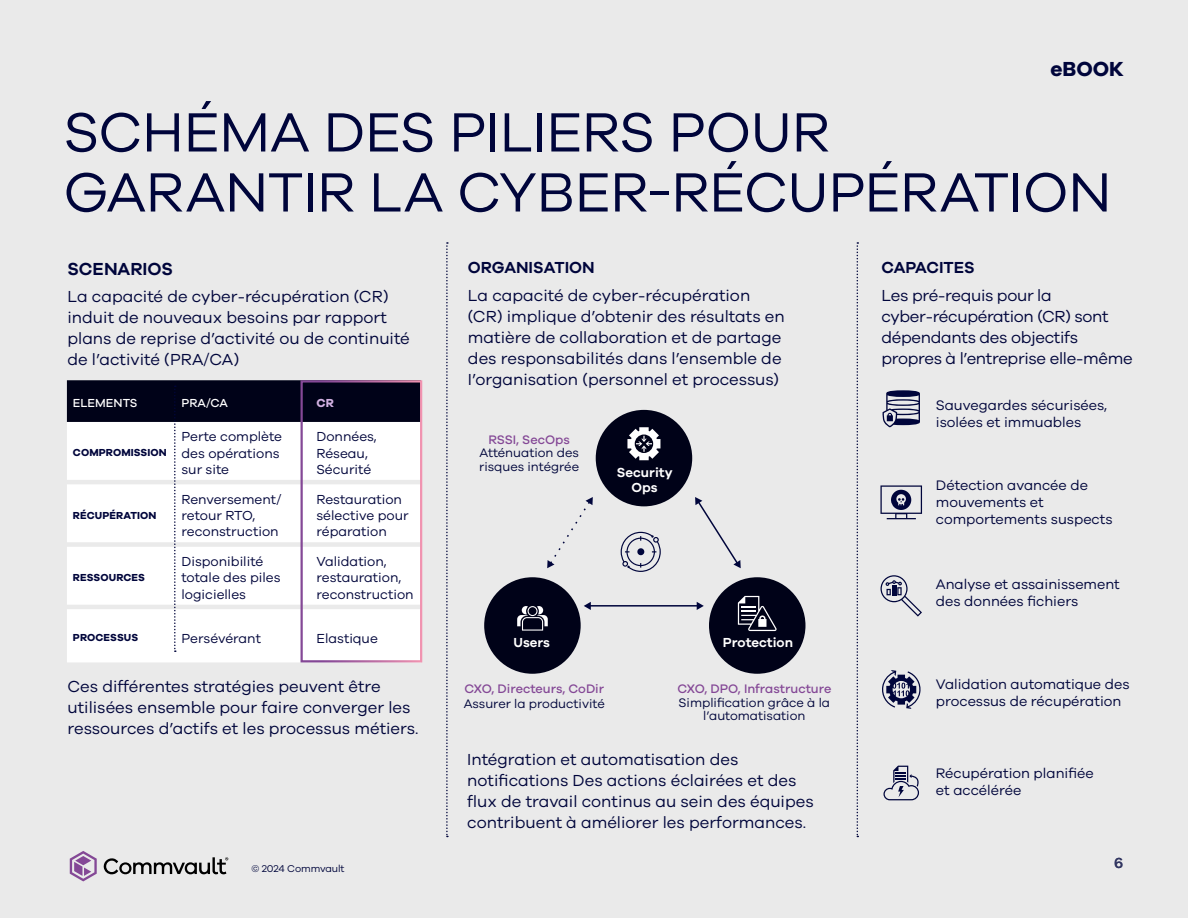
<style>
.page{position:relative;width:1188px;height:918px;background:#eaeaea}
.page>*{position:absolute;margin:0;border:0;box-sizing:border-box;transform-origin:0 0}
.t1{font:57px/60px "Galano Grotesque";letter-spacing:-.01em;color:#00053b}
.t2{font:700 21px "Galano Grotesque";color:#00053b}
.t3{font:600 18px "Galano Grotesque";color:#00053b}
.t4{font:16.5px/21px "Galano Grotesque";color:#00053b}
.t5{font:16.5px/21px "Galano Grotesque";letter-spacing:-.02em;color:#00053b}
.t6{font:600 16.5px "Galano Grotesque";color:#00053b}
.t7{font:500 15px "Galano Grotesque";color:#333762}
.t8{font:14.25px/17.1px "Galano Grotesque";color:#00053b}
.t9{font:13.5px/16.2px "Galano Grotesque";color:#00053b}
.t10{font:600 13.5px/15px "Galano Grotesque";color:#fff;text-align:center}
.t11{font:12.75px/13.5px "Galano Grotesque";color:#00053b}
.t12{font:500 12.75px "Galano Grotesque";color:#844896}
.t13{font:500 12px "Galano Grotesque";color:#fff}
.t14{font:700 12px "Galano Grotesque";color:#d2b1e2}
.t15{font:700 10.5px "Galano Grotesque";letter-spacing:.01em;color:#00053b}
.t16{font:10.2px "Galano Grotesque";letter-spacing:-.01em;color:#00053b}
</style>
<div class="page">
<svg style="left:446px;top:242px;width:2px;height:595px"></svg>
<svg style="left:857px;top:242px;width:1px;height:595px"></svg>
<svg style="left:882px;top:390px;width:38px;height:37px"></svg>
<svg style="left:881px;top:575px;width:41px;height:42px"></svg>
<svg style="left:880px;top:485px;width:42px;height:34px"></svg>
<svg style="left:882px;top:670px;width:39px;height:39px"></svg>
<svg style="left:883px;top:766px;width:36px;height:34px"></svg>
<div style="left:67px;top:652px;width:352px;height:10px;background:#fff"></div>
<svg style="left:70px;top:851px;width:27px;height:30px"></svg>
<svg style="left:103px;top:857px;width:125px;height:17px"></svg>
<svg style="left:67px;top:380px;width:352px;height:272px;background:#d7d7da"></svg>
<div style="left:301px;top:380px;width:121px;height:282px;border:2px solid #fff"></div>
<div style="left:709px;top:577px;width:96px;height:97px;background:#000218;border-radius:50%"></div>
<div style="left:484px;top:577px;width:97px;height:97px;background:#000218;border-radius:50%"></div>
<div style="left:596px;top:410px;width:96px;height:96px;background:#000218;border-radius:50%"></div>
<svg style="left:621px;top:532px;width:40px;height:40px"></svg>
<svg style="left:627px;top:427px;width:33px;height:33px"></svg>
<svg style="left:738px;top:596px;width:39px;height:35px"></svg>
<svg style="left:517px;top:606px;width:31px;height:25px"></svg>
<svg style="left:547px;top:497px;width:46px;height:71px"></svg>
<svg style="left:695px;top:497px;width:46px;height:71px"></svg>
<hr style="left:586px;top:605px;width:113px;height:2px;background:#00053b">
<svg style="left:697px;top:602px;width:7px;height:8px"></svg>
<svg style="left:584px;top:602px;width:7px;height:8px"></svg>
<p class="t2" style="left:1050px;top:56px;width:75px">eBOOK</p>
<h1 class="t1" style="left:63px;top:101px;width:1050px">SCHÉMA DES PILIERS POUR<br>GARANTIR LA CYBER-RÉCUPÉRATION</h1>
<p class="t3" style="left:68px;top:257px;width:107px">SCENARIOS</p>
<p class="t4" style="left:68px;top:286px;width:344px">La capacité de cyber-récupération (CR) induit de nouveaux besoins par rapport plans de reprise d’activité ou de continuité de l’activité (PRA/CA)</p>
<p class="t13" style="left:73px;top:396px;width:66px">ELEMENTS</p>
<p class="t13" style="left:182px;top:396px;width:48px">PRA/CA</p>
<p class="t14" style="left:317px;top:396px;width:19px">CR</p>
<p class="t15" style="left:73px;top:446px;width:95px">COMPROMISSION</p>
<p class="t15" style="left:73px;top:509px;width:85px">RÉCUPÉRATION</p>
<p class="t15" style="left:73px;top:571px;width:74px">RESSOURCES</p>
<p class="t9" style="left:182px;top:428px;width:102px">Perte complète des opérations sur site</p>
<p class="t9" style="left:316px;top:428px;width:62px">Données,<br>Réseau,<br>Sécurité</p>
<p class="t9" style="left:182px;top:491px;width:101px">Renversement/ retour RTO, reconstruction</p>
<p class="t9" style="left:316px;top:491px;width:94px">Restauration sélective pour réparation</p>
<p class="t9" style="left:182px;top:553px;width:101px">Disponibilité totale des piles logicielles</p>
<p class="t9" style="left:316px;top:553px;width:99px">Validation, restauration, reconstruction</p>
<p class="t15" style="left:73px;top:631px;width:67px">PROCESSUS</p>
<p class="t9" style="left:182px;top:630px;width:81px">Persévérant</p>
<p class="t9" style="left:316px;top:630px;width:63px">Elastique</p>
<p class="t4" style="left:68px;top:676px;width:353px">Ces différentes stratégies peuvent être utilisées ensemble pour faire converger les ressources d’actifs et les processus métiers.</p>
<p class="t16" style="left:252px;top:863px;width:94px">© 2024 Commvault</p>
<p class="t6" style="left:468px;top:257px;width:128px">ORGANISATION</p>
<p class="t4" style="left:468px;top:284px;width:318px">La capacité de cyber-récupération (CR) implique d’obtenir des résultats en matière de collaboration et de partage des responsabilités dans l’ensemble de I’organisation (personnel et processus)</p>
<p class="t12" style="left:488px;top:432px;width:83px">RSSI, SecOps</p>
<p class="t11" style="left:479px;top:446px;width:102px">Atténuation des risques intégrée</p>
<p class="t10" style="left:617px;top:464px;width:57px">Security<br>Ops</p>
<p class="t10" style="left:513px;top:634px;width:38px">Users</p>
<p class="t10" style="left:723px;top:634px;width:72px">Protection</p>
<p class="t12" style="left:464px;top:681px;width:141px">CXO, Directeurs, CoDir</p>
<p class="t11" style="left:464px;top:697px;width:143px">Assurer la productivité</p>
<p class="t12" style="left:677px;top:681px;width:155px">CXO, DPO, Infrastructure</p>
<p class="t11" style="left:679px;top:695px;width:153px;text-align:center">Simplification grâce à la l’automatisation</p>
<p class="t4" style="left:467px;top:748px;width:348px">Intégration et automatisation des notifications Des actions éclairées et des flux de travail continus au sein des équipes contribuent à améliorer les performances.</p>
<p class="t6" style="left:882px;top:257px;width:95px">CAPACITES</p>
<p class="t5" style="left:882px;top:284px;width:253px">Les pré-requis pour la cyber-récupération (CR) sont dépendants des objectifs propres à l’entreprise elle-même</p>
<p class="t8" style="left:936px;top:396px;width:173px">Sauvegardes sécurisées, isolées et immuables</p>
<p class="t8" style="left:936px;top:476px;width:178px">Détection avancée de mouvements et comportements suspects</p>
<p class="t8" style="left:936px;top:576px;width:186px">Analyse et assainissement des données fichiers</p>
<p class="t8" style="left:936px;top:675px;width:195px">Validation automatique des processus de récupération</p>
<p class="t8" style="left:936px;top:765px;width:159px">Récupération planifiée et accélérée</p>
<p class="t7" style="left:1114px;top:854px;width:11px">6</p>
</div>
